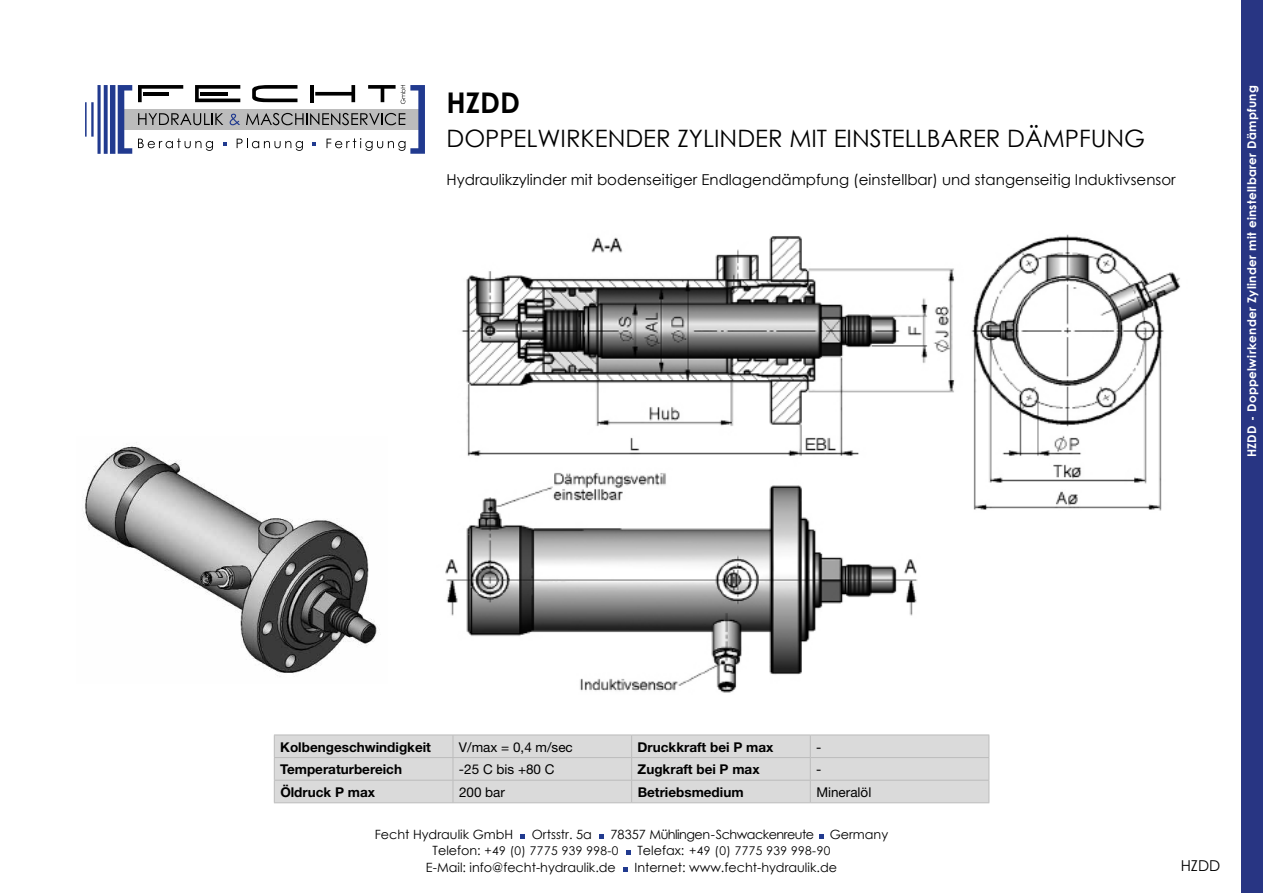
<style>
.page{position:relative;width:1263px;height:893px;background:#fff}
.page>*{position:absolute;margin:0;border:0;box-sizing:border-box;transform-origin:0 0}
.t1{font:700 28.5px "Century Gothic";color:#000}
.t2{font:24px "Century Gothic";color:#000}
.t3{font:15px "Century Gothic";color:#000}
.t4{font:700 13.5px "Helvetica Neue";color:#000}
.t5{font:13.5px "Helvetica Neue";color:#000}
.t6{font:12.75px "Century Gothic";color:#000}
.t7{font:12.75px "Century Gothic";letter-spacing:-.04em;color:#000}
.t8{font:12px "Century Gothic";letter-spacing:.03em;color:#000}
.t9{font:700 12px "Century Gothic";letter-spacing:.03em;color:#fff}
.s1{font-size:12.75px}
</style>
<div class="page">
<div style="left:1242px;top:0;width:21px;height:893px;background:#283583"></div>
<div style="left:124px;top:109px;width:294px;height:20px;background:#bcbcbc"></div>
<svg style="left:85px;top:85px;width:47px;height:69px"></svg>
<svg style="left:138px;top:85px;width:287px;height:69px"></svg>
<svg style="left:520px;top:834px;width:5px;height:5px"></svg>
<svg style="left:599px;top:834px;width:4px;height:5px"></svg>
<svg style="left:820px;top:834px;width:4px;height:5px"></svg>
<svg style="left:626px;top:851px;width:4px;height:4px"></svg>
<svg style="left:623px;top:867px;width:4px;height:5px"></svg>
<div style="left:275px;top:736px;width:713px;height:66px;background:#dadada"></div>
<hr style="left:274px;top:757px;width:179px;height:1px;background:#bcbcbc">
<hr style="left:453px;top:757px;width:179px;height:1px;background:#bcbcbc">
<hr style="left:632px;top:757px;width:178px;height:1px;background:#bcbcbc">
<hr style="left:810px;top:757px;width:179px;height:1px;background:#bcbcbc">
<hr style="left:274px;top:780px;width:179px;height:1px;background:#bcbcbc">
<hr style="left:453px;top:780px;width:179px;height:1px;background:#bcbcbc">
<svg style="left:453px;top:736px;width:1px;height:66px"></svg>
<hr style="left:632px;top:780px;width:178px;height:1px;background:#bcbcbc">
<svg style="left:631px;top:736px;width:1px;height:66px"></svg>
<hr style="left:810px;top:780px;width:179px;height:1px;background:#bcbcbc">
<svg style="left:810px;top:736px;width:1px;height:66px"></svg>
<hr style="left:274px;top:802px;width:179px;height:1px;background:#bcbcbc">
<hr style="left:453px;top:802px;width:179px;height:1px;background:#bcbcbc">
<hr style="left:632px;top:802px;width:178px;height:1px;background:#bcbcbc">
<hr style="left:810px;top:802px;width:179px;height:1px;background:#bcbcbc">
<hr style="left:274px;top:735px;width:179px;height:1px;background:#bcbcbc">
<hr style="left:453px;top:735px;width:179px;height:1px;background:#bcbcbc">
<hr style="left:632px;top:735px;width:178px;height:1px;background:#bcbcbc">
<hr style="left:810px;top:735px;width:179px;height:1px;background:#bcbcbc">
<svg style="left:274px;top:736px;width:1px;height:66px"></svg>
<svg style="left:988px;top:736px;width:1px;height:66px"></svg>
<img style="left:445px;top:234px;width:736px;height:459px">
<img style="left:83px;top:442px;width:297px;height:234px">
<h1 class="t1" style="left:446px;top:81px;width:75px">HZDD</h1>
<h2 class="t2" style="left:446px;top:122px;width:700px">DOPPELWIRKENDER ZYLINDER MIT EINSTELLBARER DÄMPFUNG</h2>
<p class="t3" style="left:446px;top:169px;width:731px">Hydraulikzylinder mit bodenseitiger Endlagendämpfung (einstellbar) und stangenseitig Induktivsensor</p>
<p class="t9" style="left:1242px;top:457px;width:374px;rotate:-90deg">HZDD - Doppelwirkender Zylinder mit einstellbarer Dämpfung</p>
<p class="t4" style="left:280px;top:738px;width:152px">Kolbengeschwindigkeit</p>
<p class="t5" style="left:459px;top:739px;width:115px">V/max = 0,4 m/sec</p>
<p class="t4" style="left:638px;top:738px;width:137px">Druckkraft bei P max</p>
<p class="t5" style="left:816px;top:739px;width:7px">-</p>
<p class="t4" style="left:280px;top:761px;width:123px">Temperaturbereich</p>
<p class="t5" style="left:459px;top:761px;width:97px">-25 C bis +80 C</p>
<p class="t4" style="left:638px;top:761px;width:123px">Zugkraft bei P max</p>
<p class="t5" style="left:816px;top:761px;width:7px">-</p>
<p class="t4" style="left:280px;top:784px;width:96px">Öldruck P max</p>
<p class="t5" style="left:459px;top:784px;width:48px">200 bar</p>
<p class="t4" style="left:638px;top:784px;width:107px">Betriebsmedium</p>
<p class="t5" style="left:816px;top:784px;width:56px">Mineralöl</p>
<p class="t6" style="left:375px;top:825px;width:140px">Fecht Hydraulik GmbH</p>
<p class="t6" style="left:532px;top:825px;width:62px">Ortsstr. 5a</p>
<p class="t7" style="left:611px;top:825px;width:279px">78357 Mühlingen-Schwackenreute Germany</p>
<p class="t8" style="left:433px;top:842px;width:187px"><span class="s1">Telefon:</span> +49 (0) 7775 939 998-0</p>
<p class="t8" style="left:637px;top:842px;width:194px"><span class="s1">Telefax:</span> +49 (0) 7775 939 998-90</p>
<p class="t6" style="left:426px;top:858px;width:191px">E-Mail: info@fecht-hydraulik.de</p>
<p class="t6" style="left:635px;top:858px;width:204px">Internet: www.fecht-hydraulik.de</p>
<p class="t3" style="left:1181px;top:855px;width:41px">HZDD</p>
</div>
